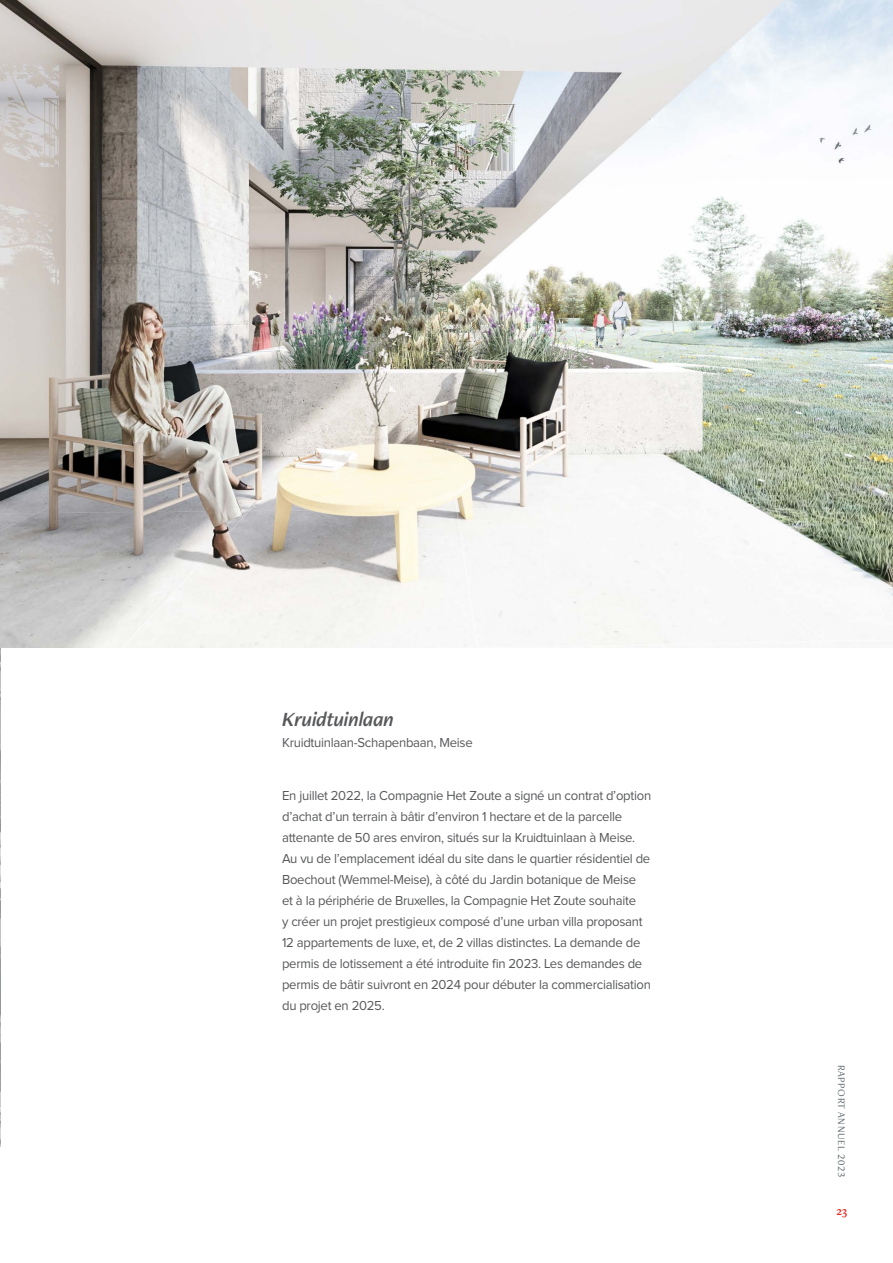
<style>
.page{position:relative;width:893px;height:1263px;background:#fff}
.page>*{position:absolute;margin:0;border:0;box-sizing:border-box;transform-origin:0 0}
.t1{font:italic 21px "Freight Neo Pro Semi";letter-spacing:-.02em;color:#57585a}
.t2{font:13.5px/21px "Proxima Nova";letter-spacing:-.02em;color:#57585a}
.t3{font:12px "Freight Neo Pro Semi";color:#ee2a23}
.t4{font:10.5px "Freight Neo Pro";letter-spacing:.05em;color:#5f696f}
</style>
<div class="page">
<img style="left:0;top:648px;width:1px;height:498px">
<img style="left:0;top:0;width:893px;height:648px">
<h1 class="t1" style="left:282px;top:705px;width:114px">Kruidtuinlaan</h1>
<p class="t2" style="left:282px;top:732px;width:192px">Kruidtuinlaan-Schapenbaan, Meise</p>
<p class="t2" style="left:282px;top:785px;width:371px">En juillet 2022, la Compagnie Het Zoute a signé un contrat d’option d’achat d’un terrain à bâtir d’environ 1 hectare et de la parcelle attenante de 50 ares environ, situés sur la Kruidtuinlaan à Meise.<br>Au vu de l’emplacement idéal du site dans le quartier résidentiel de Boechout (Wemmel-Meise), à côté du Jardin botanique de Meise<br>et à la périphérie de Bruxelles, la Compagnie Het Zoute souhaite<br>y créer un projet prestigieux composé d’une urban villa proposant 12 appartements de luxe, et, de 2 villas distinctes. La demande de permis de lotissement a été introduite fin 2023. Les demandes de permis de bâtir suivront en 2024 pour débuter la commercialisation du projet en 2025.</p>
<p class="t4" style="left:849px;top:1065px;width:114px;rotate:90deg">RAPPORT ANNUEL 2023</p>
<p class="t3" style="left:836px;top:1203px;width:13px">23</p>
</div>
